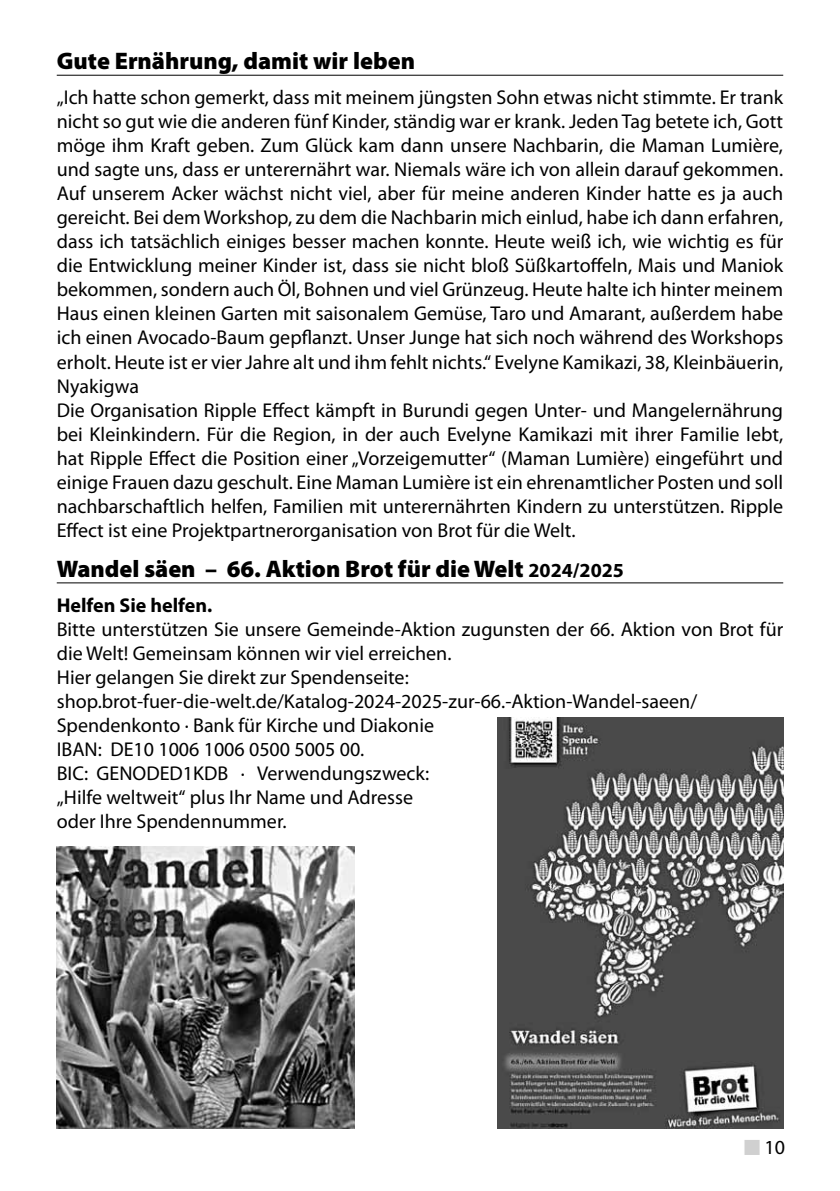
<style>
.page{position:relative;width:840px;height:1191px;background:#fff}
.page>*{position:absolute;margin:0;border:0;box-sizing:border-box;transform-origin:0 0}
.t1{font:900 24px "Myriad Pro";color:#000}
.t2{font:20px/24px "Myriad Pro";color:#000}
.t3{font:700 20px "Myriad Pro";color:#000}
.s1{font-weight:700;font-size:20px}
.s2{color:#d0d0d0}
</style>
<div class="page">
<hr style="left:57px;top:75px;width:725px;height:1px;background:#000">
<hr style="left:57px;top:582px;width:725px;height:1px;background:#000">
<img style="left:497px;top:717px;width:285px;height:411px">
<img style="left:57px;top:846px;width:297px;height:282px">
<p class="t1" style="left:57px;top:45px;width:359px">Gute Ernährung, damit wir leben</p>
<p class="t2" style="left:57px;top:85px;width:727px">„Ich hatte schon gemerkt, dass mit meinem jüngsten Sohn etwas nicht stimmte. Er trank nicht so gut wie die anderen fünf Kinder, ständig war er krank. Jeden Tag betete ich, Gott möge ihm Kraft geben. Zum Glück kam dann unsere Nachbarin, die Maman Lumière, und sagte uns, dass er unterernährt war. Niemals wäre ich von allein darauf gekommen.<br>Auf unserem Acker wächst nicht viel, aber für meine anderen Kinder hatte es ja auch gereicht. Bei dem Workshop, zu dem die Nachbarin mich einlud, habe ich dann erfahren, dass ich tatsächlich einiges besser machen konnte. Heute weiß ich, wie wichtig es für die Entwicklung meiner Kinder ist, dass sie nicht bloß Süßkartoffeln, Mais und Maniok bekommen, sondern auch Öl, Bohnen und viel Grünzeug. Heute halte ich hinter meinem Haus einen kleinen Garten mit saisonalem Gemüse, Taro und Amarant, außerdem habe ich einen Avocado-Baum gepflanzt. Unser Junge hat sich noch während des Workshops erholt. Heute ist er vier Jahre alt und ihm fehlt nichts.“ Evelyne Kamikazi, 38, Kleinbäuerin, Nyakigwa<br>Die Organisation Ripple Effect kämpft in Burundi gegen Unter- und Mangelernährung bei Kleinkindern. Für die Region, in der auch Evelyne Kamikazi mit ihrer Familie lebt, hat Ripple Effect die Position einer „Vorzeigemutter“ (Maman Lumière) eingeführt und einige Frauen dazu geschult. Eine Maman Lumière ist ein ehrenamtlicher Posten und soll nachbarschaftlich helfen, Familien mit unterernährten Kindern zu unterstützen. Ripple Effect ist eine Projektpartnerorganisation von Brot für die Welt.</p>
<p class="t1" style="left:57px;top:552px;width:568px">Wandel säen – 66. Aktion Brot für die Welt <span class="s1">2024/2025</span></p>
<p class="t3" style="left:57px;top:592px;width:157px">Helfen Sie helfen.</p>
<p class="t2" style="left:57px;top:617px;width:727px">Bitte unterstützen Sie unsere Gemeinde-Aktion zugunsten der 66. Aktion von Brot für die Welt! Gemeinsam können wir viel erreichen.<br>Hier gelangen Sie direkt zur Spendenseite: shop.brot-fuer-die-welt.de/Katalog-2024-2025-zur-66.-Aktion-Wandel-saeen/ Spendenkonto · Bank für Kirche und Diakonie<br>IBAN: DE10 1006 1006 0500 5005 00.<br>BIC: GENODED1KDB · Verwendungszweck:<br>„Hilfe weltweit“ plus Ihr Name und Adresse<br>oder Ihre Spendennummer.</p>
<p class="t2" style="left:742px;top:1135px;width:44px"><span class="s2">■</span>10</p>
</div>
